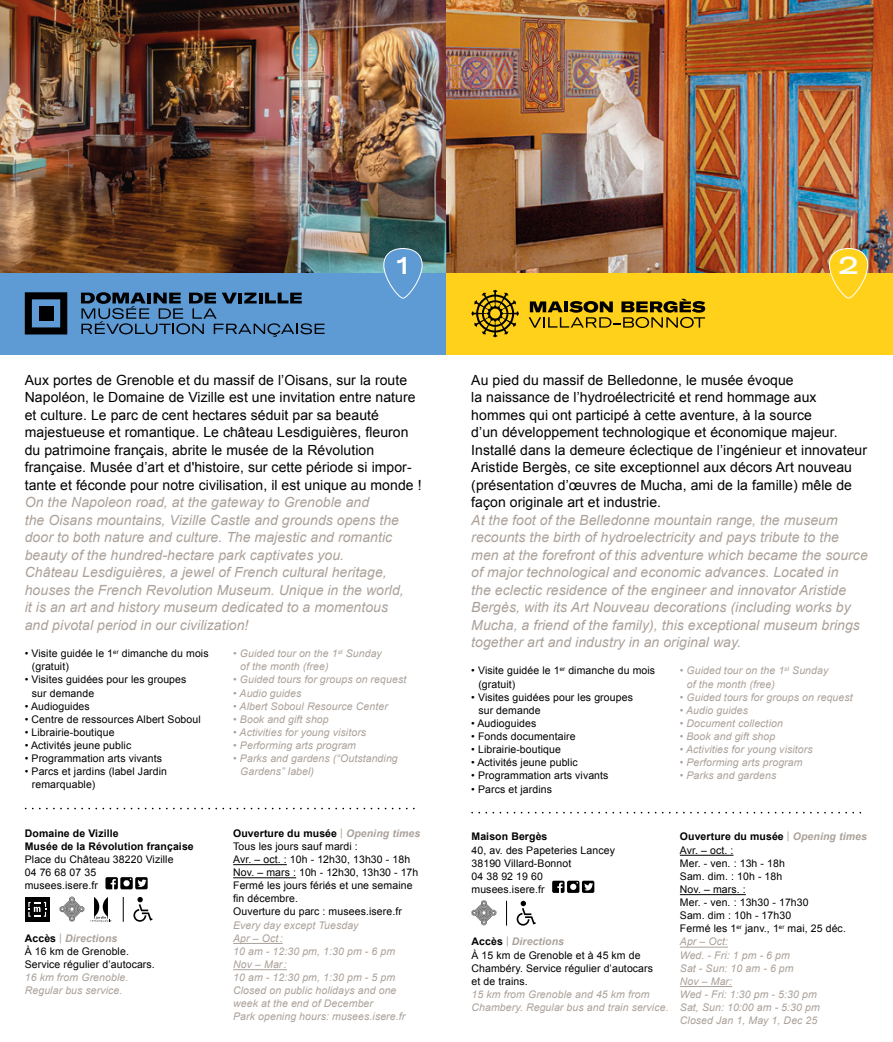
<style>
.page{position:relative;width:893px;height:1042px;background:#fff}
.page>*{position:absolute;margin:0;border:0;box-sizing:border-box;transform-origin:0 0}
.t1{font:500 expanded 23.8px "GT America";color:#fff}
.t2{font:italic 14px/17.5px "Arial";letter-spacing:.005em;color:#aba199}
.t3{font:14px/17.5px "Arial";letter-spacing:.005em;color:#000}
.t4{font:10.5px/13.1px "Arial";letter-spacing:.01em;color:#000}
.t5{font:italic 10.5px/13.1px "Arial";letter-spacing:.01em;color:#aba199}
.t6{font:700 10.5px/13.1px "Arial";letter-spacing:.01em;color:#000}
.s1{font-weight:700}
.s2{color:#aba199}
.s3{font-weight:700;font-style:italic;color:#aba199}
.s4{font-style:italic;color:#aba199}
</style>
<div class="page">
<div style="left:0;top:273px;width:447px;height:82px;background:#5e9ad3"></div>
<div style="left:447px;top:273px;width:446px;height:82px;background:#ffd11b"></div>
<img style="left:0;top:0;width:893px;height:273px">
<svg style="left:529px;top:299px;width:176px;height:29px"></svg>
<svg style="left:471px;top:290px;width:48px;height:47px"></svg>
<svg style="left:81px;top:292px;width:244px;height:45px"></svg>
<svg style="left:25px;top:292px;width:42px;height:42px"></svg>
<hr style="left:680px;top:855px;width:53px;height:1px;background:#000">
<hr style="left:680px;top:894px;width:66px;height:1px;background:#000">
<hr style="left:680px;top:947px;width:48px;height:1px;background:#aba199">
<hr style="left:680px;top:986px;width:52px;height:1px;background:#aba199">
<svg style="left:471px;top:900px;width:25px;height:25px"></svg>
<svg style="left:517px;top:901px;width:19px;height:24px"></svg>
<svg style="left:506px;top:901px;width:1px;height:24px"></svg>
<svg style="left:552px;top:880px;width:42px;height:13px"></svg>
<svg style="left:26px;top:807px;width:389px;height:2px"></svg>
<hr style="left:233px;top:864px;width:54px;height:1px;background:#000">
<hr style="left:233px;top:877px;width:63px;height:1px;background:#000">
<hr style="left:233px;top:943px;width:50px;height:1px;background:#aba199">
<hr style="left:233px;top:969px;width:54px;height:1px;background:#aba199">
<svg style="left:105px;top:877px;width:43px;height:12px"></svg>
<div style="left:25px;top:897px;width:25px;height:25px;background:#000"></div>
<svg style="left:28px;top:902px;width:18px;height:15px"></svg>
<svg style="left:60px;top:897px;width:24px;height:24px"></svg>
<svg style="left:91px;top:897px;width:20px;height:25px"></svg>
<svg style="left:133px;top:897px;width:20px;height:25px"></svg>
<svg style="left:123px;top:897px;width:1px;height:25px"></svg>
<svg style="left:472px;top:812px;width:390px;height:1px"></svg>
<svg style="left:383px;top:248px;width:40px;height:51px"></svg>
<svg style="left:829px;top:248px;width:40px;height:51px"></svg>
<h1 class="t1" style="left:397px;top:251px;width:14px">1</h1>
<h1 class="t1" style="left:839px;top:251px;width:21px">2</h1>
<p class="t3" style="left:25px;top:371px;width:398px">Aux portes de Grenoble et du massif de l’Oisans, sur la route Napoléon, le Domaine de Vizille est une invitation entre nature et culture. Le parc de cent hectares séduit par sa beauté majestueuse et romantique. Le château Lesdiguières, fleuron du patrimoine français, abrite le musée de la Révolution française. Musée d’art et d'histoire, sur cette période si impor&shy;tante et féconde pour notre civilisation, il est unique au monde !</p>
<p class="t2" style="left:25px;top:494px;width:380px">On the Napoleon road, at the gateway to Grenoble and<br>the Oisans mountains, Vizille Castle and grounds opens the door to both nature and culture. The majestic and romantic beauty of the hundred-hectare park captivates you.<br>Château Lesdiguières, a jewel of French cultural heritage, houses the French Revolution Museum. Unique in the world, it is an art and history museum dedicated to a momentous and pivotal period in our civilization!</p>
<p class="t4" style="left:32px;top:647px;width:178px;text-indent:-7px">• Visite guidée le 1<sup>er</sup> dimanche du mois (gratuit)</p>
<p class="t4" style="left:32px;top:673px;width:156px;text-indent:-7px">• Visites guidées pour les groupes sur demande</p>
<p class="t4" style="left:25px;top:699px;width:67px">• Audioguides</p>
<p class="t4" style="left:25px;top:713px;width:178px">• Centre de ressources Albert Soboul</p>
<p class="t4" style="left:25px;top:726px;width:91px">• Librairie-boutique</p>
<p class="t4" style="left:25px;top:739px;width:108px">• Activités jeune public</p>
<p class="t4" style="left:25px;top:752px;width:139px">• Programmation arts vivants</p>
<p class="t4" style="left:32px;top:765px;width:137px;text-indent:-7px">• Parcs et jardins (label Jardin remarquable)</p>
<p class="t5" style="left:240px;top:647px;width:143px;text-indent:-7px">• Guided tour on the 1<sup>st</sup> Sunday of the month (free)</p>
<p class="t5" style="left:233px;top:673px;width:175px">• Guided tours for groups on request</p>
<p class="t5" style="left:233px;top:686px;width:70px">• Audio guides</p>
<p class="t5" style="left:233px;top:699px;width:156px">• Albert Soboul Resource Center</p>
<p class="t5" style="left:233px;top:713px;width:97px">• Book and gift shop</p>
<p class="t5" style="left:233px;top:726px;width:135px">• Activities for young visitors</p>
<p class="t5" style="left:233px;top:739px;width:124px">• Performing arts program</p>
<p class="t5" style="left:240px;top:752px;width:159px;text-indent:-7px">• Parks and gardens (“Outstanding<br>Gardens” label)</p>
<p class="t6" style="left:25px;top:827px;width:170px">Domaine de Vizille<br>Musée de la Révolution française</p>
<p class="t4" style="left:25px;top:853px;width:150px">Place du Château 38220 Vizille<br>04 76 68 07 35<br>musees.isere.fr</p>
<p class="t4" style="left:25px;top:931px;width:132px"><span class="s1">Accès</span> <span class="s2">|</span> <span class="s3">Directions<br></span>À 16 km de Grenoble.<br>Service régulier d’autocars.</p>
<p class="t5" style="left:25px;top:971px;width:105px">16 km from Grenoble.<br>Regular bus service.</p>
<p class="t4" style="left:233px;top:826px;width:189px"><span class="s1">Ouverture du musée</span> <span class="s2">|</span> <span class="s3">Opening times<br></span>Tous les jours sauf mardi :<br>Avr. – oct. : 10h - 12h30, 13h30 - 18h<br>Nov. – mars : 10h - 12h30, 13h30 - 17h<br>Fermé les jours fériés et une semaine fin décembre.<br>Ouverture du parc : musees.isere.fr</p>
<p class="t5" style="left:233px;top:918px;width:174px">Every day except Tuesday<br>Apr – Oct :<br>10 am - 12:30 pm, 1:30 pm - 6 pm<br>Nov – Mar:<br>10 am - 12:30 pm, 1:30 pm - 5 pm<br>Closed on public holidays and one week at the end of December<br>Park opening hours: musees.isere.fr</p>
<p class="t3" style="left:471px;top:371px;width:397px">Au pied du massif de Belledonne, le musée évoque<br>la naissance de l’hydroélectricité et rend hommage aux hommes qui ont participé à cette aventure, à la source<br>d’un développement technologique et économique majeur.<br>Installé dans la demeure éclectique de l’ingénieur et innovateur Aristide Bergès, ce site exceptionnel aux décors Art nouveau (présentation d’œuvres de Mucha, ami de la famille) mêle de façon originale art et industrie.</p>
<p class="t2" style="left:471px;top:511px;width:398px">At the foot of the Belledonne mountain range, the museum recounts the birth of hydroelectricity and pays tribute to the men at the forefront of this adventure which became the source of major technological and economic advances. Located in<br>the eclectic residence of the engineer and innovator Aristide Bergès, with its Art Nouveau decorations (including works by Mucha, a friend of the family), this exceptional museum brings together art and industry in an original way.</p>
<p class="t4" style="left:478px;top:664px;width:178px;text-indent:-7px">• Visite guidée le 1<sup>er</sup> dimanche du mois (gratuit)</p>
<p class="t4" style="left:478px;top:690px;width:156px;text-indent:-7px">• Visites guidées pour les groupes sur demande</p>
<p class="t4" style="left:471px;top:717px;width:67px">• Audioguides</p>
<p class="t4" style="left:471px;top:730px;width:106px">• Fonds documentaire</p>
<p class="t4" style="left:471px;top:743px;width:91px">• Librairie-boutique</p>
<p class="t4" style="left:471px;top:756px;width:108px">• Activités jeune public</p>
<p class="t4" style="left:471px;top:769px;width:139px">• Programmation arts vivants</p>
<p class="t4" style="left:471px;top:782px;width:82px">• Parcs et jardins</p>
<p class="t5" style="left:687px;top:664px;width:143px;text-indent:-7px">• Guided tour on the 1<sup>st</sup> Sunday of the month (free)</p>
<p class="t5" style="left:680px;top:690px;width:175px">• Guided tours for groups on request</p>
<p class="t5" style="left:680px;top:704px;width:70px">• Audio guides</p>
<p class="t5" style="left:680px;top:717px;width:105px">• Document collection</p>
<p class="t5" style="left:680px;top:730px;width:97px">• Book and gift shop</p>
<p class="t5" style="left:680px;top:743px;width:135px">• Activities for young visitors</p>
<p class="t5" style="left:680px;top:756px;width:124px">• Performing arts program</p>
<p class="t5" style="left:680px;top:769px;width:98px">• Parks and gardens</p>
<p class="t6" style="left:471px;top:830px;width:77px">Maison Bergès</p>
<p class="t4" style="left:471px;top:843px;width:145px">40, av. des Papeteries Lancey<br>38190 Villard-Bonnot<br>04 38 92 19 60 musees.isere.fr</p>
<p class="t4" style="left:471px;top:935px;width:183px"><span class="s1">Accès</span> <span class="s2">|</span> <span class="s3">Directions<br></span>À 15 km de Grenoble et à 45 km de<br>Chambéry. Service régulier d’autocars et de trains.</p>
<p class="t5" style="left:471px;top:988px;width:199px">15 km from Grenoble and 45 km from<br>Chambery. Regular bus and train service.</p>
<p class="t4" style="left:680px;top:830px;width:189px"><span class="s1">Ouverture du musée</span> <span class="s2">|</span> <span class="s3">Opening times<br></span>Avr. – oct. :<br>Mer. - ven. : 13h - 18h<br>Sam. dim. : 10h - 18h<br>Nov. – mars. :<br>Mer. - ven. : 13h30 - 17h30<br>Sam. dim : 10h - 17h30<br>Fermé les 1<sup>er</sup> janv., 1<sup>er</sup> mai, 25 déc.<br><span class="s4">Apr – Oct:<br>Wed. - Fri: 1 pm - 6 pm<br>Sat - Sun: 10 am - 6 pm<br>Nov – Mar:<br>Wed - Fri: 1:30 pm - 5:30 pm<br>Sat, Sun: 10:00 am - 5:30 pm<br>Closed Jan 1, May 1, Dec 25</span></p>
</div>
